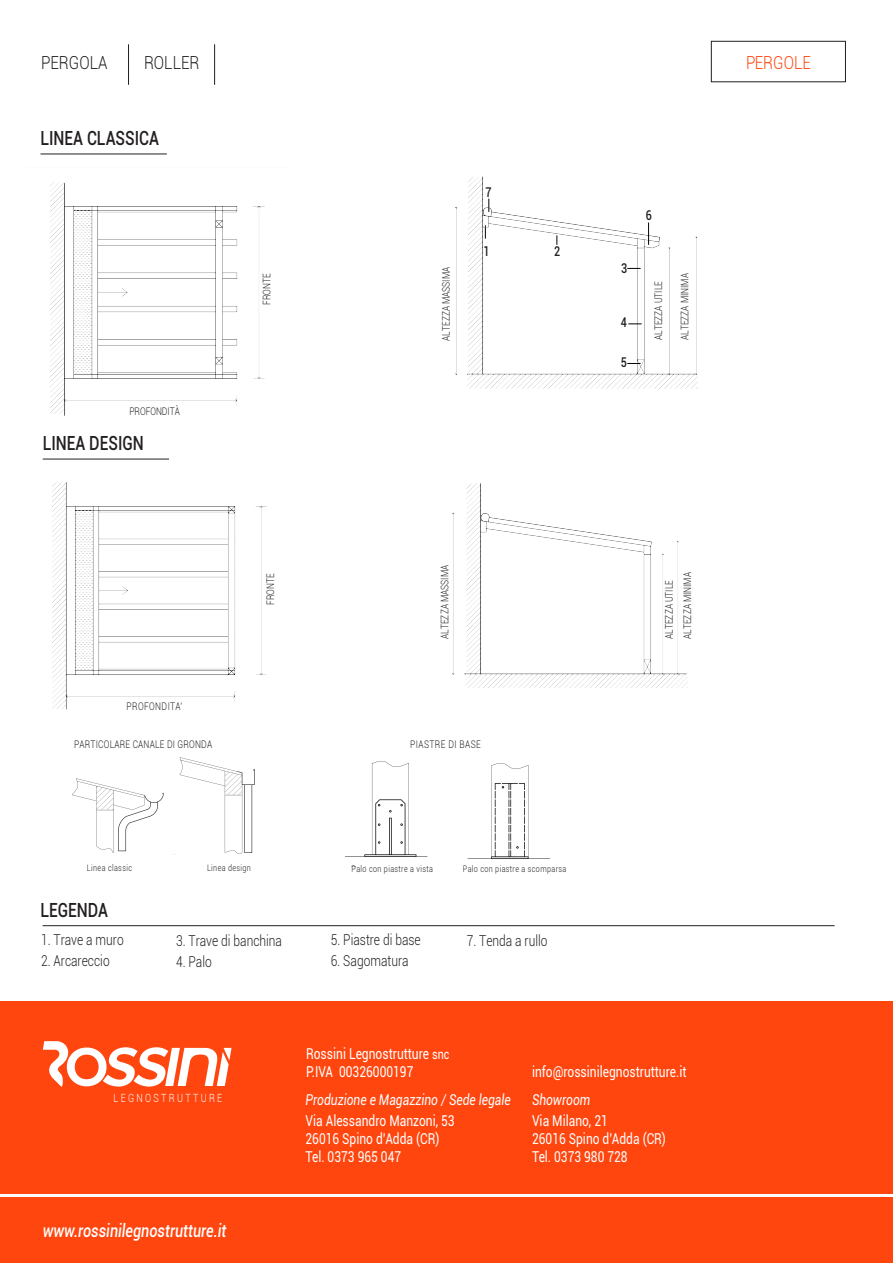
<style>
.page{position:relative;width:893px;height:1263px;background:#fff}
.page>*{position:absolute;margin:0;border:0;box-sizing:border-box;transform-origin:0 0}
.t1{font:500 19.5px "Roboto";color:#231f20;scale:.8 1}
.t2{font:italic 500 18px "Roboto";color:#fff;scale:.8 1}
.t3{font:300 18px "Roboto";color:#231f20;scale:.85 1}
.t4{font:300 18px "Roboto";color:#ff460f;scale:.85 1}
.t5{font:15px/18px "Roboto";color:#fff;scale:.8 1}
.t6{font:300 15px "Roboto";color:#231f20;scale:.8 1}
.t7{font:italic 15px "Roboto";color:#fff;scale:.8 1}
.t8{font:500 13.5px "Roboto";color:#231f20;scale:.8 1}
.t9{font:300 11.25px "Roboto";letter-spacing:.25em;color:#fff;scale:.8 1}
.t10{font:300 10.5px/18.3px "Roboto";color:#231f20;scale:.8 1}
.t11{font:300 10.5px "Roboto";letter-spacing:.025em;color:#231f20;scale:.8 1}
.t12{font:300 10.5px "Roboto";letter-spacing:.05em;color:#231f20;scale:.8 1}
.t13{font:300 9px "Roboto";letter-spacing:.05em;color:#231f20;scale:.8 1}
.s1{font-size:13.5px}
</style>
<div class="page">
<div style="left:0;top:1001px;width:893px;height:193px;background:#ff460f"></div>
<svg style="left:43px;top:1041px;width:189px;height:46px"></svg>
<hr style="left:128px;top:44px;width:1px;height:41px;background:#231f20">
<div style="left:711px;top:41px;width:135px;height:41px;border:1px solid #231f20"></div>
<hr style="left:214px;top:44px;width:1px;height:41px;background:#231f20">
<div style="left:0;top:1197px;width:893px;height:66px;background:#ff460f"></div>
<hr style="left:43px;top:925px;width:792px;height:1px;background:#231f20">
<img style="left:50px;top:182px;width:215px;height:234px">
<img style="left:455px;top:176px;width:243px;height:213px">
<hr style="left:41px;top:154px;width:126px;height:1px;background:#231f20">
<img style="left:452px;top:483px;width:236px;height:205px">
<img style="left:52px;top:482px;width:215px;height:228px">
<img style="left:345px;top:761px;width:205px;height:98px">
<img style="left:72px;top:757px;width:183px;height:98px">
<div style="left:77px;top:854px;width:81px;height:6px;background:#fff"></div>
<hr style="left:43px;top:459px;width:126px;height:1px;background:#231f20">
<svg style="left:627px;top:268px;width:14px;height:1px"></svg>
<svg style="left:628px;top:324px;width:14px;height:1px"></svg>
<svg style="left:627px;top:363px;width:14px;height:1px"></svg>
<svg style="left:489px;top:199px;width:1px;height:13px"></svg>
<svg style="left:648px;top:222px;width:1px;height:23px"></svg>
<p class="t3" style="left:41px;top:50px;width:80px">PERGOLA</p>
<p class="t3" style="left:144px;top:50px;width:67px">ROLLER</p>
<h1 class="t1" style="left:41px;top:125px;width:150px">LINEA CLASSICA</h1>
<p class="t10" style="left:129px;top:401px;width:65px">PROFONDITÀ</p>
<h1 class="t1" style="left:43px;top:430px;width:128px">LINEA DESIGN</h1>
<p class="t12" style="left:127px;top:699px;width:71px">PROFONDITA’</p>
<p class="t10" style="left:257px;top:305px;width:41px;rotate:-90deg">FRONTE</p>
<p class="t10" style="left:437px;top:341px;width:94px;rotate:-90deg">ALTEZZA MASSIMA</p>
<p class="t8" style="left:485px;top:183px;width:9px">7</p>
<p class="t8" style="left:483px;top:241px;width:9px">1</p>
<p class="t8" style="left:554px;top:241px;width:9px">2</p>
<p class="t8" style="left:621px;top:259px;width:9px">3</p>
<p class="t8" style="left:621px;top:313px;width:9px">4</p>
<p class="t8" style="left:621px;top:353px;width:9px">5</p>
<p class="t8" style="left:646px;top:206px;width:9px">6</p>
<p class="t10" style="left:649px;top:340px;width:75px;rotate:-90deg">ALTEZZA UTILE</p>
<p class="t10" style="left:675px;top:340px;width:85px;rotate:-90deg">ALTEZZA MINIMA</p>
<p class="t10" style="left:261px;top:605px;width:41px;rotate:-90deg">FRONTE</p>
<p class="t10" style="left:435px;top:639px;width:94px;rotate:-90deg">ALTEZZA MASSIMA</p>
<p class="t10" style="left:659px;top:639px;width:85px;rotate:-90deg">ALTEZZA UTILE<br>ALTEZZA MINIMA</p>
<p class="t11" style="left:74px;top:737px;width:174px">PARTICOLARE CANALE DI GRONDA</p>
<p class="t12" style="left:410px;top:737px;width:90px">PIASTRE DI BASE</p>
<p class="t13" style="left:87px;top:861px;width:58px">Linea classic</p>
<p class="t13" style="left:207px;top:861px;width:56px">Linea design</p>
<p class="t13" style="left:352px;top:862px;width:103px">Palo con piastre a vista</p>
<p class="t13" style="left:463px;top:862px;width:131px">Palo con piastre a scomparsa</p>
<h1 class="t1" style="left:41px;top:896px;width:86px">LEGENDA</h1>
<p class="t6" style="left:41px;top:929px;width:105px">1. Trave a muro</p>
<p class="t6" style="left:41px;top:950px;width:87px">2. Arcareccio</p>
<p class="t6" style="left:176px;top:930px;width:134px">3. Trave di banchina</p>
<p class="t6" style="left:176px;top:951px;width:46px">4. Palo</p>
<p class="t6" style="left:331px;top:930px;width:114px">5. Piastre di base</p>
<p class="t6" style="left:331px;top:951px;width:99px">6. Sagomatura</p>
<p class="t6" style="left:467px;top:930px;width:103px">7. Tenda a rullo</p>
<p class="t5" style="left:306px;top:1044px;width:181px">Rossini Legnostrutture <span class="s1">snc<br></span>P.IVA 00326000197</p>
<p class="t5" style="left:532px;top:1062px;width:195px">info@rossinilegnostrutture.it</p>
<p class="t9" style="left:114px;top:1090px;width:137px">LEGNOSTRUTTURE</p>
<p class="t7" style="left:532px;top:1089px;width:74px">Showroom</p>
<p class="t5" style="left:532px;top:1111px;width:169px">Via Milano, 21<br>26016 Spino d’Adda (CR)<br>Tel. 0373 980 728</p>
<p class="t7" style="left:306px;top:1089px;width:258px">Produzione e Magazzino / Sede legale</p>
<p class="t5" style="left:306px;top:1111px;width:188px">Via Alessandro Manzoni, 53<br>26016 Spino d’Adda (CR)<br>Tel. 0373 965 047</p>
<p class="t2" style="left:43px;top:1218px;width:231px">www.rossinilegnostrutture.it</p>
<p class="t4" style="left:746px;top:50px;width:78px">PERGOLE</p>
</div>
